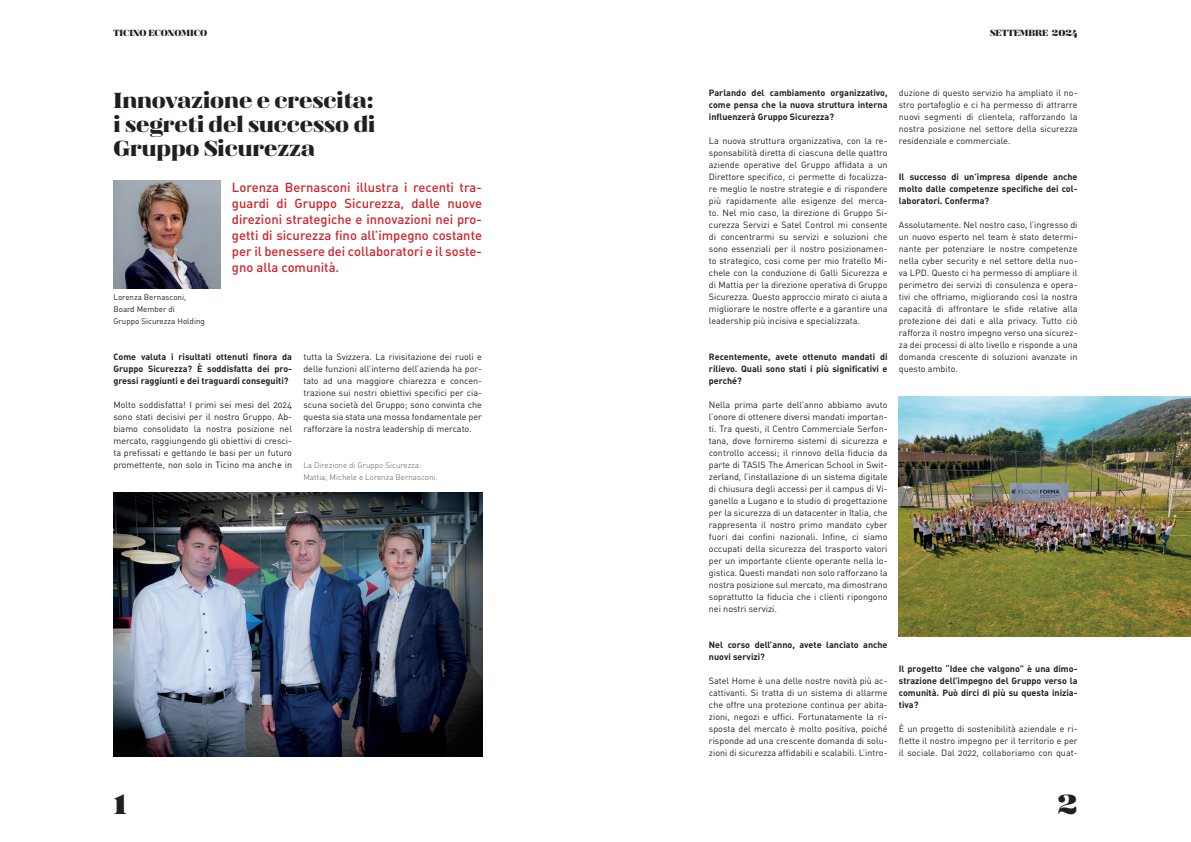
<style>
.page{position:relative;width:1191px;height:842px;background:#fff}
.page>*{position:absolute;margin:0;border:0;box-sizing:border-box;transform-origin:0 0}
.t1{font:36px "Magnel";color:#231f20}
.t2{font:22px/24px "Magnel";color:#231f20;text-align:justify}
.t3{font:13px/16px "DIN Medium Alternate";color:#d1232a;text-align:justify}
.t4{font:9px/12px "DIN Regular Alternate";color:#231f20;text-align:justify}
.t5{font:9px/12px "DIN Bold Alternate";color:#231f20;text-align:justify}
.t6{font:9px "Magnel";color:#231f20}
.t7{font:8px/12px "DIN Light Alternate";color:#57585a}
.t8{font:8px/12px "DIN Regular Alternate";color:#231f20}
.s1{font-size:11.5px}
</style>
<div class="page">
<img style="left:113px;top:180px;width:108px;height:108px">
<img style="left:113px;top:492px;width:369px;height:265px">
<img style="left:899px;top:396px;width:292px;height:240px">
<p class="t6" style="left:113px;top:27px;width:95px">TICINO ECONOMICO</p>
<h2 class="t2" style="left:113px;top:88px;width:263px">Innovazione e crescita: i segreti del successo di Gruppo Sicurezza</h2>
<p class="t8" style="left:113px;top:291px;width:93px">Lorenza Bernasconi,<br>Board Member di<br>Gruppo Sicurezza Holding</p>
<p class="t3" style="left:232px;top:179px;width:252px">Lorenza Bernasconi illustra i recenti tra&shy;guardi di Gruppo Sicurezza, dalle nuove direzioni strategiche e innovazioni nei pro&shy;getti di sicurezza fino all’impegno costante per il benessere dei collaboratori e il soste&shy;gno alla comunità.</p>
<p class="t5" style="left:113px;top:350px;width:180px">Come valuta i risultati ottenuti finora da Gruppo Sicurezza? È soddisfatta dei pro&shy;gressi raggiunti e dei traguardi conseguiti?</p>
<p class="t4" style="left:113px;top:399px;width:180px">Molto soddisfatta! I primi sei mesi del 2024 sono stati decisivi per il nostro Gruppo. Ab&shy;biamo consolidato la nostra posizione nel mercato, raggiungendo gli obiettivi di cresci&shy;ta prefissati e gettando le basi per un futuro promettente, non solo in Ticino ma anche in</p>
<p class="t4" style="left:303px;top:351px;width:180px">tutta la Svizzera. La rivisitazione dei ruoli e delle funzioni all’interno dell’azienda ha por&shy;tato ad una maggiore chiarezza e concen&shy;trazione sui nostri obiettivi specifici per cia&shy;scuna società del Gruppo; sono convinta che questa sia stata una mossa fondamentale per rafforzare la nostra leadership di mercato.</p>
<p class="t7" style="left:303px;top:459px;width:136px">La Direzione di Gruppo Sicurezza:<br>Mattia, Michele e Lorenza Bernasconi.</p>
<h1 class="t1" style="left:113px;top:778px;width:15px">1</h1>
<p class="t6" style="left:990px;top:27px;width:89px">SETTEMBRE <span class="s1">2024</span></p>
<p class="t5" style="left:709px;top:86px;width:180px">Parlando del cambiamento organizzativo, come pensa che la nuova struttura interna influenzerà Gruppo Sicurezza?</p>
<p class="t4" style="left:709px;top:135px;width:180px">La nuova struttura organizzativa, con la re&shy;sponsabilità diretta di ciascuna delle quattro aziende operative del Gruppo affidata a un Direttore specifico, ci permette di focalizza&shy;re meglio le nostre strategie e di rispondere più rapidamente alle esigenze del merca&shy;to. Nel mio caso, la direzione di Gruppo Si&shy;curezza Servizi e Satel Control mi consente di concentrarmi su servizi e soluzioni che sono essenziali per il nostro posizionamen&shy;to strategico, cosi come per mio fratello Mi&shy;chele con la conduzione di Galli Sicurezza e di Mattia per la direzione operativa di Gruppo Sicurezza. Questo approccio mirato ci aiuta a migliorare le nostre offerte e a garantire una leadership più incisiva e specializzata.</p>
<p class="t5" style="left:709px;top:350px;width:180px">Recentemente, avete ottenuto mandati di rilievo. Quali sono stati i più significativi e perché?</p>
<p class="t4" style="left:709px;top:399px;width:180px">Nella prima parte dell’anno abbiamo avuto l’onore di ottenere diversi mandati importan&shy;ti. Tra questi, il Centro Commerciale Serfon&shy;tana, dove forniremo sistemi di sicurezza e controllo accessi; il rinnovo della fiducia da parte di TASIS The American School in Swit&shy;zerland, l’installazione di un sistema digitale di chiusura degli accessi per il campus di Vi&shy;ganello a Lugano e lo studio di progettazione per la sicurezza di un datacenter in Italia, che rappresenta il nostro primo mandato cyber fuori dai confini nazionali. Infine, ci siamo occupati della sicurezza del trasporto valori per un importante cliente operante nella lo&shy;gistica. Questi mandati non solo rafforzano la nostra posizione sul mercato, ma dimostrano soprattutto la fiducia che i clienti ripongono nei nostri servizi.</p>
<p class="t5" style="left:709px;top:638px;width:180px">Nel corso dell’anno, avete lanciato anche nuovi servizi?</p>
<p class="t4" style="left:709px;top:674px;width:180px">Satel Home è una delle nostre novità più ac&shy;cattivanti. Si tratta di un sistema di allarme che offre una protezione continua per abita&shy;zioni, negozi e uffici. Fortunatamente la ri&shy;sposta del mercato è molto positiva, poiché risponde ad una crescente domanda di solu&shy;zioni di sicurezza affidabili e scalabili. L’intro-</p>
<p class="t4" style="left:899px;top:86px;width:180px">duzione di questo servizio ha ampliato il no&shy;stro portafoglio e ci ha permesso di attrarre nuovi segmenti di clientela, rafforzando la nostra posizione nel settore della sicurezza residenziale e commerciale.</p>
<p class="t5" style="left:899px;top:170px;width:180px">Il successo di un’impresa dipende anche molto dalle competenze specifiche dei col&shy;laboratori. Conferma?</p>
<p class="t4" style="left:899px;top:218px;width:180px">Assolutamente. Nel nostro caso, l’ingresso di un nuovo esperto nel team è stato determi&shy;nante per potenziare le nostre competenze nella cyber security e nel settore della nuo&shy;va LPD. Questo ci ha permesso di ampliare il perimetro dei servizi di consulenza e opera&shy;tivi che offriamo, migliorando così la nostra capacità di affrontare le sfide relative alla protezione dei dati e alla privacy. Tutto ciò rafforza il nostro impegno verso una sicurez&shy;za dei processi di alto livello e risponde a una domanda crescente di soluzioni avanzate in questo ambito.</p>
<p class="t5" style="left:899px;top:662px;width:180px">Il progetto “Idee che valgono” è una dimo&shy;strazione dell’impegno del Gruppo verso la comunità. Può dirci di più su questa inizia&shy;tiva?</p>
<p class="t4" style="left:899px;top:722px;width:180px">È un progetto di sostenibilità aziendale e ri&shy;flette il nostro impegno per il territorio e per il sociale. Dal 2022, collaboriamo con quat-</p>
<h1 class="t1" style="left:1057px;top:778px;width:22px">2</h1>
</div>
